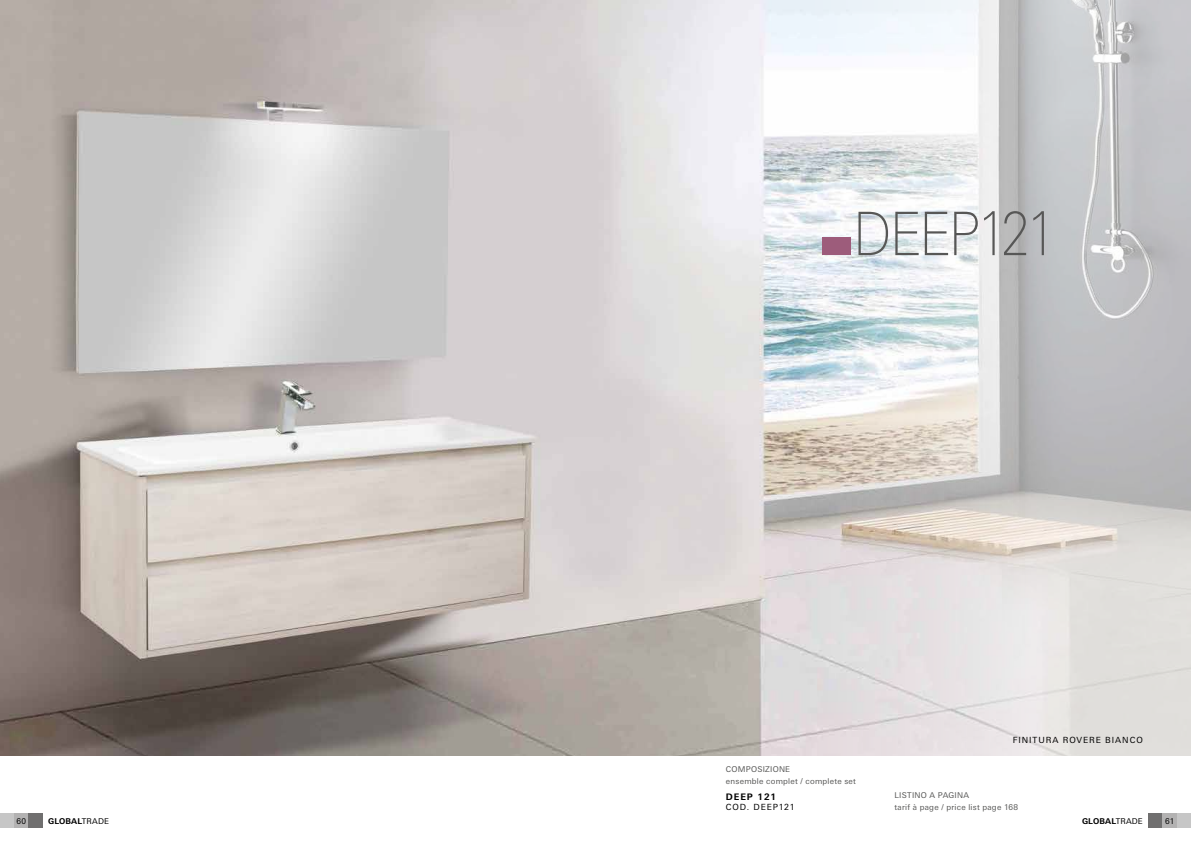
<style>
.page{position:relative;width:1191px;height:842px;background:#fff}
.page>*{position:absolute;margin:0;border:0;box-sizing:border-box;transform-origin:0 0}
.t1{font:100 60px "Linotype Univers Basic";letter-spacing:-.045em;color:#575756;scale:.9 1}
.t2{font:700 9px "Linotype Univers Basic";letter-spacing:.1em;color:#000}
.t3{font:8.5px "Linotype Univers Basic";letter-spacing:.105em;color:#000}
.t4{font:8px/12px "Linotype Univers Basic";letter-spacing:.03em;color:#575756}
.t5{font:700 8px "Linotype Univers Basic";letter-spacing:.015em;color:#000}
.t6{font:8px "Linotype Univers Basic";color:#000}
.s1{font-weight:400}
</style>
<div class="page">
<img style="left:0;top:0;width:767px;height:756px">
<svg style="left:767px;top:0;width:424px;height:814px"></svg>
<div style="left:1148px;top:814px;width:14px;height:14px;background:#706f6f"></div>
<div style="left:1162px;top:814px;width:14px;height:14px;background:#b3b2b2"></div>
<div style="left:1176px;top:814px;width:15px;height:14px;background:#c6c6c6"></div>
<div style="left:0;top:814px;width:14px;height:14px;background:#c6c6c6"></div>
<div style="left:14px;top:814px;width:14px;height:14px;background:#b3b2b2"></div>
<div style="left:28px;top:814px;width:15px;height:14px;background:#706f6f"></div>
<div style="left:822px;top:237px;width:28px;height:17px;background:#9d5c7b"></div>
<h1 class="t1" style="left:852px;top:200px;width:227px">DEEP121</h1>
<p class="t3" style="left:1012px;top:735px;width:131px">FINITURA ROVERE BIANCO</p>
<p class="t4" style="left:726px;top:763px;width:131px">COMPOSIZIONE<br>ensemble complet / complete set</p>
<p class="t2" style="left:726px;top:791px;width:52px">DEEP 121</p>
<p class="t3" style="left:726px;top:802px;width:70px">COD. DEEP121</p>
<p class="t4" style="left:894px;top:789px;width:125px">LISTINO A PAGINA<br>tarif à page / price list page 168</p>
<p class="t6" style="left:17px;top:816px;width:11px">60</p>
<p class="t5" style="left:48px;top:816px;width:62px">GLOBAL<span class="s1">TRADE</span></p>
<p class="t5" style="left:1082px;top:816px;width:62px">GLOBAL<span class="s1">TRADE</span></p>
<p class="t6" style="left:1165px;top:816px;width:11px">61</p>
</div>
